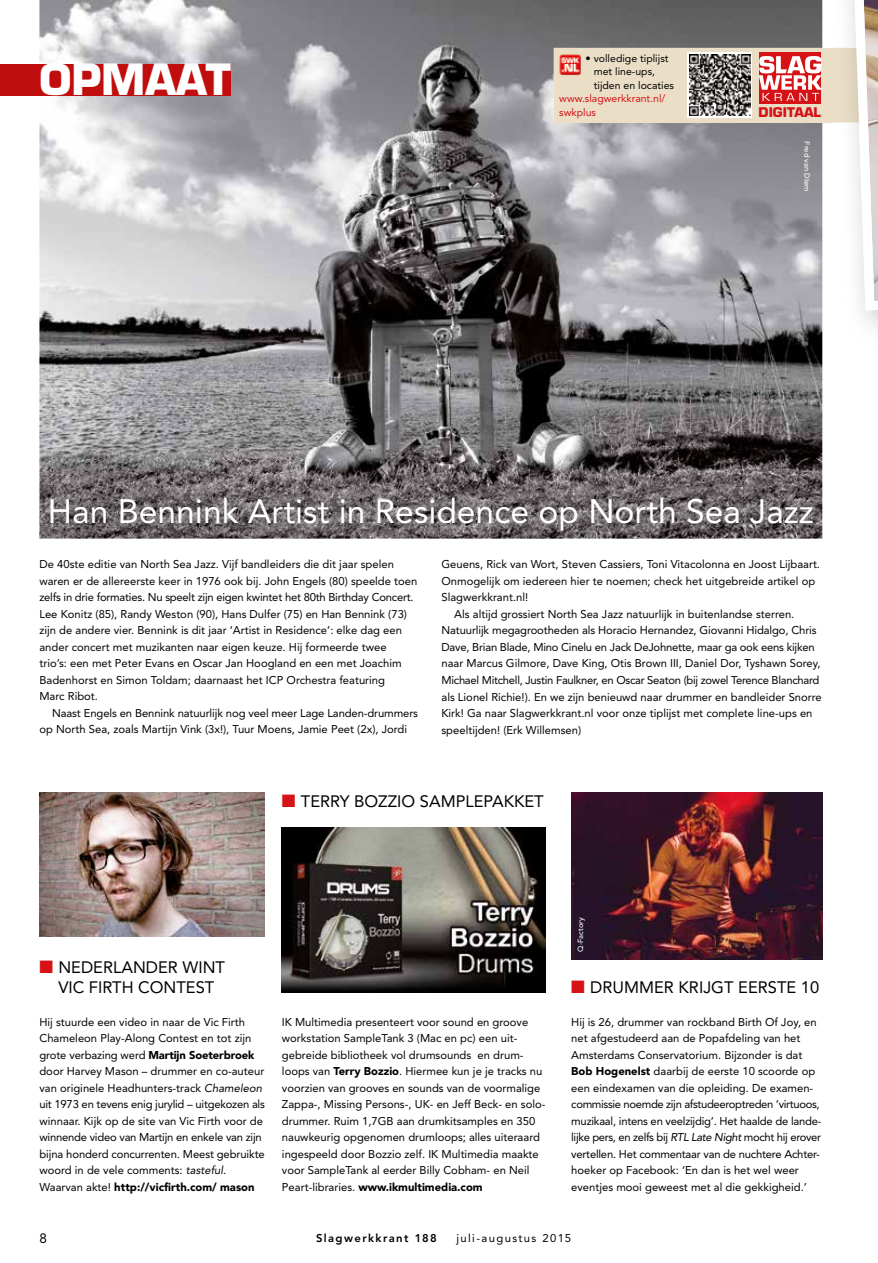
<style>
.page{position:relative;width:878px;height:1263px;background:#fff}
.page>*{position:absolute;margin:0;border:0;box-sizing:border-box;transform-origin:0 0}
.t1{font:700 42px "Eurostile LT Std";color:#fff}
.t2{font:33.6px "Avenir LT Std";color:#fff}
.t3{font:16.5px/19.5px "Avenir LT Std";color:#000;text-align:center}
.t4{font:13.5px "Avenir LT Std";color:#000}
.t5{font:700 13.05px "Eurostile LT Std";color:#d51317}
.t6{font:11.25px/16.5px "Avenir LT Std";color:#000}
.t7{font:11.25px "Avenir LT Std";letter-spacing:-.025em;color:#000}
.t8{font:11.25px "Avenir LT Std";letter-spacing:-.02em;color:#000}
.t9{font:11.25px "Avenir LT Std";letter-spacing:.125em;color:#000}
.t10{font:800 11.25px "Avenir LT Std";letter-spacing:.125em;color:#000}
.t11{font:10.5px/13.5px "Avenir LT Std";color:#000}
.t12{font:10.5px/13.5px "Avenir LT Std";color:#d51317}
.t13{font:500 7.5px "Avenir LT Std";color:#fff}
.s1{color:#d51317}
.s2{font-weight:900}
.s3{font-style:italic}
</style>
<div class="page">
<img style="left:39px;top:0;width:783px;height:539px">
<div style="left:553px;top:48px;width:324px;height:74px;background:#eadec7"></div>
<svg style="left:687px;top:53px;width:65px;height:65px"></svg>
<img style="left:689px;top:54px;width:61px;height:62px">
<div style="left:759px;top:52px;width:61px;height:51px;background:#d51317"></div>
<svg style="left:759px;top:56px;width:62px;height:45px"></svg>
<img style="left:559px;top:54px;width:22px;height:22px">
<div style="left:0;top:64px;width:230px;height:31px;background:#c00d0e"></div>
<svg style="left:854px;top:0;width:23px;height:310px"></svg>
<img style="left:39px;top:793px;width:226px;height:143px">
<img style="left:282px;top:827px;width:263px;height:166px">
<img style="left:571px;top:793px;width:251px;height:167px">
<h1 class="t1" style="left:39px;top:54px;width:193px">OPMAAT</h1>
<p class="t11" style="left:593px;top:52px;width:82px;text-indent:-8px">• volledige tiplijst met line-ups, tijden en locaties</p>
<p class="t12" style="left:559px;top:92px;width:108px">www.slagwerkkrant.nl/ swkplus</p>
<p class="t5" style="left:758px;top:104px;width:64px">DIGITAAL</p>
<p class="t13" style="left:811px;top:141px;width:51px;rotate:90deg">Fred van DIem</p>
<h2 class="t2" style="left:48px;top:492px;width:767px">Han Bennink Artist in Residence op North Sea Jazz</h2>
<p class="t6" style="left:39px;top:556px;width:379px">De 40ste editie van North Sea Jazz. Vijf bandleiders die dit jaar spelen waren er de allereerste keer in 1976 ook bij. John Engels (80) speelde toen zelfs in drie formaties. Nu speelt zijn eigen kwintet het 80th Birthday Concert.<br>Lee Konitz (85), Randy Weston (90), Hans Dulfer (75) en Han Bennink (73) zijn de andere vier. Bennink is dit jaar ‘Artist in Residence’: elke dag een ander concert met muzikanten naar eigen keuze. Hij formeerde twee<br>trio’s: een met Peter Evans en Oscar Jan Hoogland en een met Joachim Badenhorst en Simon Toldam; daarnaast het ICP Orchestra featuring<br>Marc Ribot.</p>
<p class="t6" style="left:39px;top:705px;width:380px;text-indent:13px">Naast Engels en Bennink natuurlijk nog veel meer Lage Landen-drummers op North Sea, zoals Martijn Vink (3x!), Tuur Moens, Jamie Peet (2x), Jordi</p>
<p class="t6" style="left:441px;top:556px;width:380px">Geuens, Rick van Wort, Steven Cassiers, Toni Vitacolonna en Joost Lijbaart.</p>
<p class="t6" style="left:441px;top:573px;width:375px">Onmogelijk om iedereen hier te noemen; check het uitgebreide artikel op</p>
<p class="t6" style="left:441px;top:589px;width:88px">Slagwerkkrant.nl!</p>
<p class="t6" style="left:454px;top:606px;width:341px">Als altijd grossiert North Sea Jazz natuurlijk in buitenlandse sterren.</p>
<p class="t6" style="left:441px;top:622px;width:376px">Natuurlijk megagrootheden als Horacio Hernandez, Giovanni Hidalgo, Chris</p>
<p class="t8" style="left:441px;top:640px;width:374px">Dave, Brian Blade, Mino Cinelu en Jack DeJohnette, maar ga ook eens kijken</p>
<p class="t6" style="left:441px;top:655px;width:380px">naar Marcus Gilmore, Dave King, Otis Brown III, Daniel Dor, Tyshawn Sorey,</p>
<p class="t7" style="left:441px;top:673px;width:379px">Michael Mitchell, Justin Faulkner, en Oscar Seaton (bij zowel Terence Blanchard</p>
<p class="t6" style="left:441px;top:688px;width:382px">als Lionel Richie!). En we zijn benieuwd naar drummer en bandleider Snorre</p>
<p class="t6" style="left:441px;top:705px;width:372px">Kirk! Ga naar Slagwerkkrant.nl voor onze tiplijst met complete line-ups en</p>
<p class="t6" style="left:441px;top:721px;width:141px">speeltijden! (Erk Willemsen)</p>
<h3 class="t3" style="left:282px;top:791px;width:263px"><span class="s1">■</span> TERRY BOZZIO SAMPLEPAKKET</h3>
<h3 class="t3" style="left:39px;top:958px;width:187px"><span class="s1">■</span> NEDERLANDER WINT<br>VIC FIRTH CONTEST</h3>
<p class="t6" style="left:39px;top:1013px;width:227px">Hij stuurde een video in naar de Vic Firth Chameleon Play-Along Contest en tot zijn grote verbazing werd <span class="s2">Martijn Soeterbroek </span>door Harvey Mason – drummer en co-auteur van originele Headhunters-track <span class="s3">Chameleon </span>uit 1973 en tevens enig jurylid – uitgekozen als winnaar. Kijk op de site van Vic Firth voor de winnende video van Martijn en enkele van zijn bijna honderd concurrenten. Meest gebruikte woord in de vele comments: <span class="s3">tasteful</span>.<br>Waarvan akte! <span class="s2">http://vicfirth.com/ mason</span></p>
<p class="t6" style="left:282px;top:1013px;width:265px">IK Multimedia presenteert voor sound en groove workstation SampleTank 3 (Mac en pc) een uit&shy;gebreide bibliotheek vol drumsounds en drum&shy;loops van <span class="s2">Terry Bozzio</span>. Hiermee kun je je tracks nu voorzien van grooves en sounds van de voormalige Zappa-, Missing Persons-, UK- en Jeff Beck- en solo&shy;drummer. Ruim 1,7GB aan drumkitsamples en 350 nauwkeurig opgenomen drumloops; alles uiteraard ingespeeld door Bozzio zelf. IK Multimedia maakte voor SampleTank al eerder Billy Cobham- en Neil Peart-libraries. <span class="s2">www.ikmultimedia.com</span></p>
<p class="t13" style="left:576px;top:952px;width:36px;rotate:-90deg">Q-Factory</p>
<h3 class="t3" style="left:571px;top:977px;width:249px"><span class="s1">■</span> DRUMMER KRIJGT EERSTE 10</h3>
<p class="t6" style="left:571px;top:1013px;width:252px">Hij is 26, drummer van rockband Birth Of Joy, en net afgestudeerd aan de Popafdeling van het Amsterdams Conservatorium. Bijzonder is dat <span class="s2">Bob Hogenelst</span> daarbij de eerste 10 scoorde op een eindexamen van die opleiding. De examen&shy;commissie noemde zijn afstudeeroptreden ‘virtuoos, muzikaal, intens en veelzijdig’. Het haalde de lande&shy;lijke pers, en zelfs bij <span class="s3">RTL Late Night</span> mocht hij erover vertellen. Het commentaar van de nuchtere Achter&shy;hoeker op Facebook: ‘En dan is het wel weer eventjes mooi geweest met al die gekkigheid.’</p>
<p class="t4" style="left:39px;top:1231px;width:9px">8</p>
<p class="t10" style="left:316px;top:1231px;width:122px">Slagwerkkrant 188</p>
<p class="t9" style="left:456px;top:1231px;width:116px">juli-augustus 2015</p>
</div>
